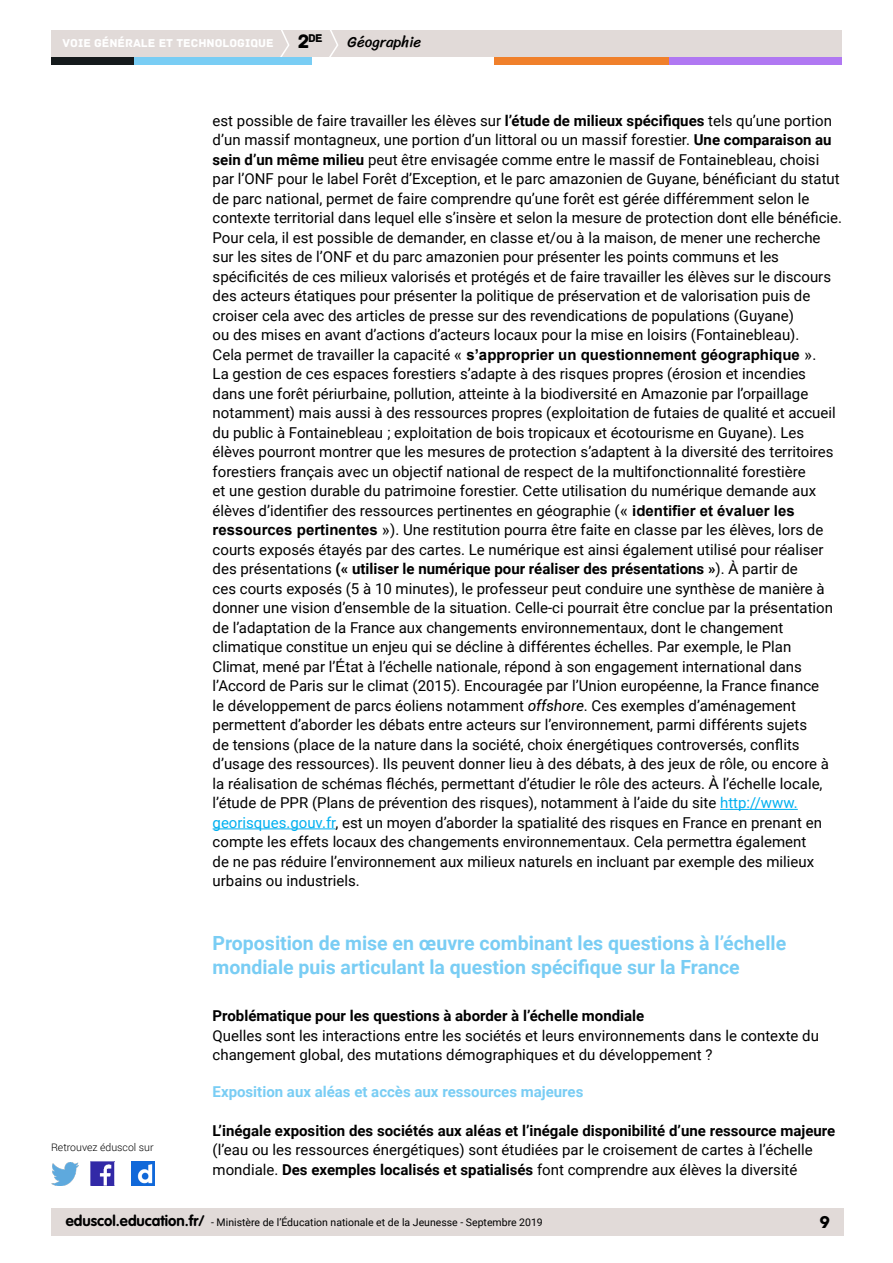
<style>
.page{position:relative;width:893px;height:1263px;background:#fff}
.page>*{position:absolute;margin:0;border:0;box-sizing:border-box;transform-origin:0 0}
.t1{font:700 19.5px/23.4px "Roboto";color:#79cdf4}
.t2{font:18px "Archive";color:#000}
.t3{font:15px/19.5px "Roboto";color:#000}
.t4{font:700 15px "Roboto";color:#000}
.t5{font:700 15px "Arial";color:#000}
.t6{font:700 15px "Roboto";color:#79cdf4}
.t7{font:15px "Sriracha";color:#000}
.t8{font:12px "Archive";color:#fff}
.t9{font:11.85px "Archive";color:#000}
.t10{font:10.5px "Roboto";color:#000}
.t11{font:300 10.5px "Roboto";color:#000}
.s1{font-size:20.4px}
.s2{font-weight:700}
.s3{font-family:"Roboto";font-weight:400}
.s4{font-weight:400}
.s5{font-family:"Arial"}
.s6{font-family:"Arial";font-weight:700}
.s7{font-style:italic}
.s8{color:#00b0f0}
.s9{font-family:"VAG Rounded Std";font-weight:700;font-size:15px}
</style>
<div class="page">
<div style="left:51px;top:30px;width:791px;height:27px;background:#e1dad8"></div>
<svg style="left:280px;top:30px;width:10px;height:27px"></svg>
<svg style="left:329px;top:30px;width:9px;height:27px"></svg>
<div style="left:133px;top:57px;width:179px;height:8px;background:#79cdf4"></div>
<div style="left:51px;top:57px;width:82px;height:8px;background:#141a1c"></div>
<div style="left:667px;top:57px;width:175px;height:8px;background:#b078f2"></div>
<div style="left:494px;top:57px;width:175px;height:8px;background:#f0802b"></div>
<div style="left:51px;top:1209px;width:792px;height:27px;background:#e1dad8"></div>
<img style="left:91px;top:1162px;width:23px;height:23px">
<img style="left:51px;top:1163px;width:28px;height:22px">
<img style="left:132px;top:1162px;width:22px;height:23px">
<hr style="left:720px;top:809px;width:78px;height:1px;background:#00b0f0">
<hr style="left:213px;top:828px;width:122px;height:1px;background:#00b0f0">
<p class="t9" style="left:298px;top:31px;width:27px"><span class="s1">2</span>de</p>
<p class="t8" style="left:63px;top:36px;width:212px">VOIE GÉNÉRALE ET TECHNOLOGIQUE</p>
<p class="t7" style="left:348px;top:33px;width:75px">Géographie</p>
<p class="t11" style="left:51px;top:1140px;width:104px">Retrouvez éduscol sur</p>
<p class="t3" style="left:213px;top:110px;width:631px">est possible de faire travailler les élèves sur <span class="s2">l’étude de milieux spécifiques</span> tels qu’une portion d’un massif montagneux, une portion d’un littoral ou un massif forestier. <span class="s2">Une comparaison au sein d’un même milieu</span> peut être envisagée comme entre le massif de Fontainebleau, choisi par l’ONF pour le label Forêt d’Exception, et le parc amazonien de Guyane, bénéficiant du statut de parc national, permet de faire comprendre qu’une forêt est gérée différemment selon le contexte territorial dans lequel elle s’insère et selon la mesure de protection dont elle bénéficie.<br>Pour cela, il est possible de demander, en classe et/ou à la maison, de mener une recherche sur les sites de l’ONF et du parc amazonien pour présenter les points communs et les spécificités de ces milieux valorisés et protégés et de faire travailler les élèves sur le discours des acteurs étatiques pour présenter la politique de préservation et de valorisation puis de croiser cela avec des articles de presse sur des revendications de populations (Guyane)<br>ou des mises en avant d’actions d’acteurs locaux pour la mise en loisirs (Fontainebleau).</p>
<p class="t5" style="left:213px;top:344px;width:605px"><span class="s3">Cela permet de travailler la capacité</span> <span class="s4">«</span> s’approprier un questionnement géographique <span class="s4">»</span><span class="s3">.</span></p>
<p class="t3" style="left:213px;top:364px;width:625px">La gestion de ces espaces forestiers s’adapte à des risques propres (érosion et incendies dans une forêt périurbaine, pollution, atteinte à la biodiversité en Amazonie par l’orpaillage notamment) mais aussi à des ressources propres (exploitation de futaies de qualité et accueil du public à Fontainebleau ; exploitation de bois tropicaux et écotourisme en Guyane). Les élèves pourront montrer que les mesures de protection s’adaptent à la diversité des territoires forestiers français avec un objectif national de respect de la multifonctionnalité forestière<br>et une gestion durable du patrimoine forestier. Cette utilisation du numérique demande aux élèves d’identifier des ressources pertinentes en géographie (<span class="s5">«</span> <span class="s6">identifier et évaluer les ressources pertinentes</span> <span class="s5">»</span>). Une restitution pourra être faite en classe par les élèves, lors de courts exposés étayés par des cartes. Le numérique est ainsi également utilisé pour réaliser des présentations <span class="s2">(« utiliser le numérique pour réaliser des présentations »</span>). <span class="s5">À</span> partir de<br>ces courts exposés (5 à 10 minutes), le professeur peut conduire une synthèse de manière à donner une vision d’ensemble de la situation. Celle-ci pourrait être conclue par la présentation de l’adaptation de la France aux changements environnementaux, dont le changement climatique constitue un enjeu qui se décline à différentes échelles. Par exemple, le Plan Climat, mené par l’<span class="s5">É</span>tat à l’échelle nationale, répond à son engagement international dans l’Accord de Paris sur le climat (2015). Encouragée par l’Union européenne, la France finance<br>le développement de parcs éoliens notamment <span class="s7">offshore</span>. Ces exemples d’aménagement permettent d’aborder les débats entre acteurs sur l’environnement, parmi différents sujets<br>de tensions (place de la nature dans la société, choix énergétiques controversés, conflits d’usage des ressources). Ils peuvent donner lieu à des débats, <span class="s5">à</span> des jeux de rôle, ou encore à la réalisation de schémas fléchés, permettant d’étudier le rôle des acteurs. <span class="s5">À</span> l’échelle locale, l’étude de PPR (Plans de prévention des risques), notamment à l’aide du site <span class="s8">http://www. georisques.gouv.fr</span>, est un moyen d’aborder la spatialité des risques en France en prenant en compte les effets locaux des changements environnementaux. Cela permettra également<br>de ne pas réduire l’environnement aux milieux naturels en incluant par exemple des milieux urbains ou industriels.</p>
<h1 class="t1" style="left:213px;top:931px;width:575px">Proposition de mise en œuvre combinant les questions à l’échelle mondiale puis articulant la question spécifique sur la France</h1>
<p class="t4" style="left:213px;top:1005px;width:433px">Problématique pour les questions à aborder à l’échelle mondiale</p>
<p class="t3" style="left:213px;top:1025px;width:608px">Quelles sont les interactions entre les sociétés et leurs environnements dans le contexte du changement global, des mutations démographiques et du développement ?</p>
<p class="t6" style="left:213px;top:1081px;width:372px">Exposition aux aléas et accès aux ressources majeures</p>
<p class="t4" style="left:213px;top:1120px;width:624px">L’inégale exposition des sociétés aux aléas et l’inégale disponibilité d’une ressource majeure</p>
<p class="t3" style="left:213px;top:1139px;width:601px">(l’eau ou les ressources énergétiques) sont étudiées par le croisement de cartes à l’échelle mondiale. <span class="s2">Des exemples localisés et spatialisés</span> font comprendre aux élèves la diversité</p>
<p class="t10" style="left:66px;top:1215px;width:478px"><span class="s9">eduscol.education.fr/</span> - Ministère de l’Éducation nationale et de la Jeunesse - Septembre 2019</p>
<p class="t2" style="left:820px;top:1211px;width:12px">9</p>
</div>
